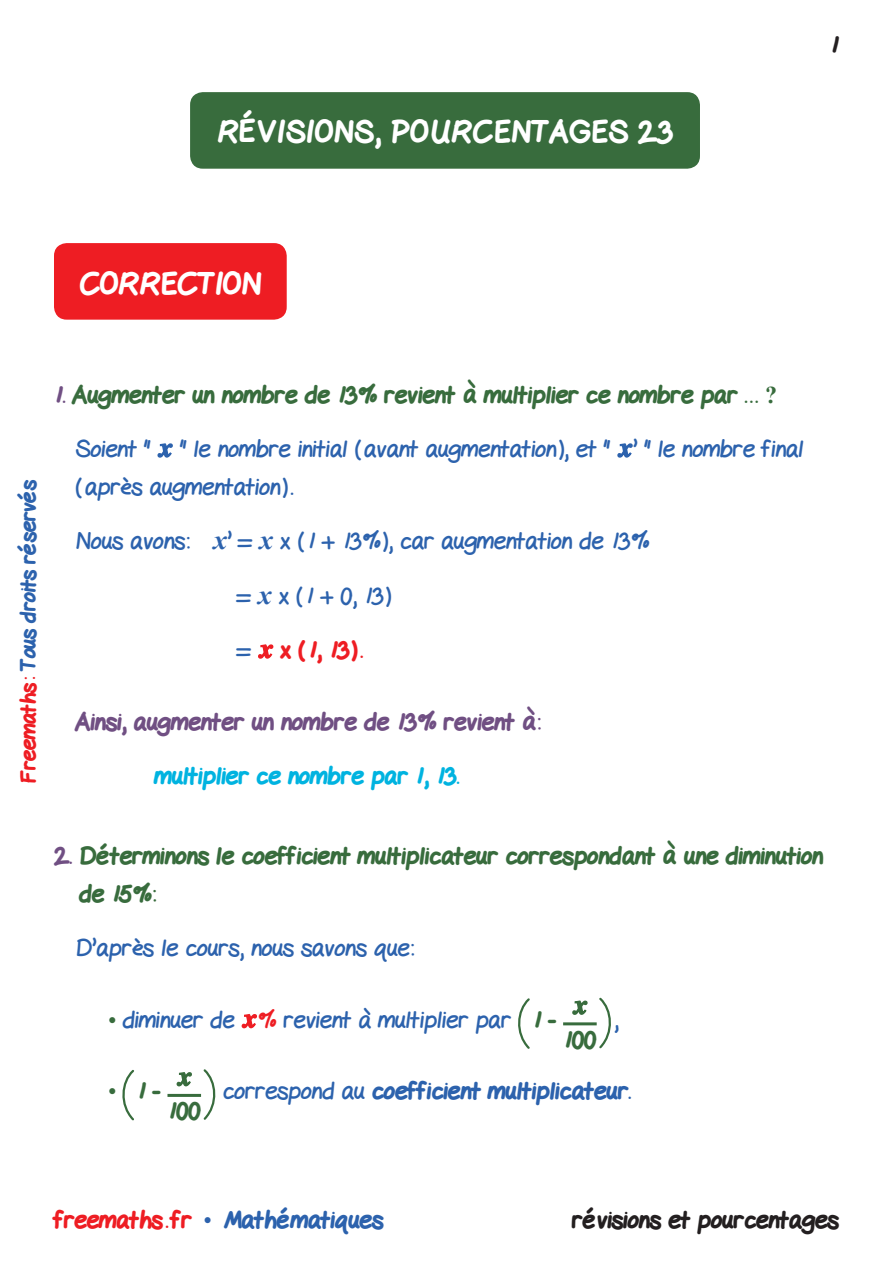
<style>
.page{position:relative;width:893px;height:1263px;background:#fff}
.page>*{position:absolute;margin:0;border:0;box-sizing:border-box;transform-origin:0 0}
.t1{font:800 30px "Gel Pen";letter-spacing:.02em;color:#fff}
.t2{font:800 30px "Gel Pen";color:#fff}
.t3{font:24px/37.5px "Gel Pen";color:#2c62ad}
.t4{font:800 24px/37.5px "Gel Pen";color:#386c3d}
.t5{font:800 24px "Gel Pen";color:#2c62ad}
.t6{font:800 24px "Gel Pen";color:#704f83}
.t7{font:800 24px "Gel Pen";color:#00b3e0}
.t8{font:800 24px "Gel Pen";color:#231f20}
.t9{font:800 24px "Gel Pen";color:#ee1d23}
.t10{font:800 21px "Gel Pen";letter-spacing:-.01em;color:#2c62ad}
.s1{color:#ee1d23}
.s2{color:#704f83}
.s3{font-family:"Times New Roman";font-weight:700}
.s4{font-family:"Times New Roman";font-weight:700;font-style:italic;font-size:27px}
.s5{font-weight:400;color:#2c62ad}
.s6{font-family:"Times New Roman";color:#386c3d}
.s7{font-weight:800;color:#386c3d}
.s8{font-family:"Times New Roman";font-weight:400}
.s9{font-weight:400}
</style>
<div class="page">
<div style="left:54px;top:243px;width:233px;height:77px;background:#ee1d23;border-radius:13px"></div>
<svg style="left:157px;top:443px;width:16px;height:15px"></svg>
<svg style="left:617px;top:443px;width:16px;height:15px"></svg>
<svg style="left:258px;top:644px;width:16px;height:15px"></svg>
<svg style="left:241px;top:1014px;width:16px;height:15px"></svg>
<svg style="left:518px;top:998px;width:12px;height:51px"></svg>
<hr style="left:563px;top:1022px;width:34px;height:3px;background:#386c3d">
<svg style="left:572px;top:1000px;width:16px;height:15px"></svg>
<svg style="left:599px;top:997px;width:12px;height:52px"></svg>
<svg style="left:122px;top:1070px;width:12px;height:51px"></svg>
<hr style="left:167px;top:1094px;width:34px;height:3px;background:#386c3d">
<svg style="left:176px;top:1072px;width:16px;height:15px"></svg>
<svg style="left:203px;top:1069px;width:13px;height:51px"></svg>
<div style="left:190px;top:92px;width:510px;height:77px;background:#386c3d;border-radius:13px"></div>
<p class="t1" style="left:217px;top:109px;width:457px">RÉVISIONS, POURCENTAGES 23</p>
<p class="t8" style="left:830px;top:26px;width:10px">1</p>
<p class="t2" style="left:80px;top:260px;width:183px">CORRECTION</p>
<p class="t10" style="left:12px;top:783px;width:305px;rotate:-90deg"><span class="s1">Freemaths:</span> Tous droits réservés</p>
<p class="t4" style="left:54px;top:374px;width:725px"><span class="s2">1.</span> Augmenter un nombre de 13% revient à multiplier ce nombre par . . . <span class="s3">?</span></p>
<p class="t3" style="left:75px;top:428px;width:729px">Soient " " le nombre initial (avant augmentation ), et " ’ " le nombre final (après augmentation ) .</p>
<p class="t3" style="left:75px;top:520px;width:575px">Nous avons: <span class="s4">x</span>’ = <span class="s4">x</span> x (1 + 13%), car augmentation de 13%</p>
<p class="t3" style="left:237px;top:574px;width:155px">= <span class="s4">x</span> x (1 + 0, 13)</p>
<p class="t9" style="left:237px;top:631px;width:128px"><span class="s5">=</span> x (1, 13).</p>
<p class="t6" style="left:75px;top:703px;width:467px">Ainsi, augmenter un nombre de 13% revient à:</p>
<p class="t7" style="left:154px;top:757px;width:306px">multiplier ce nombre par 1, 13.</p>
<p class="t4" style="left:79px;top:836px;width:746px;text-indent:-25px"><span class="s2">2.</span> Déterminons le coefficient multiplicateur correspondant à une diminution de 15%:</p>
<p class="t3" style="left:75px;top:927px;width:340px">D’après le cours, nous savons que:</p>
<p class="t3" style="left:108px;top:998px;width:449px"><span class="s6">•</span> diminuer de <span class="s1">%</span> revient à multiplier par <span class="s7">1 -</span></p>
<p class="t4" style="left:563px;top:1019px;width:34px">100</p>
<p class="t3" style="left:614px;top:998px;width:6px">,</p>
<p class="t4" style="left:108px;top:1071px;width:54px"><span class="s8">•</span> 1 -</p>
<p class="t4" style="left:168px;top:1090px;width:34px">100</p>
<p class="t5" style="left:223px;top:1072px;width:410px"><span class="s9">correspond au</span> coefficient multiplicateur.</p>
<p class="t5" style="left:54px;top:1201px;width:331px"><span class="s1">freemaths . fr</span> <span class="s8">•</span> Mathématiques</p>
<p class="t8" style="left:572px;top:1201px;width:269px">révisions et pourcentages</p>
</div>
